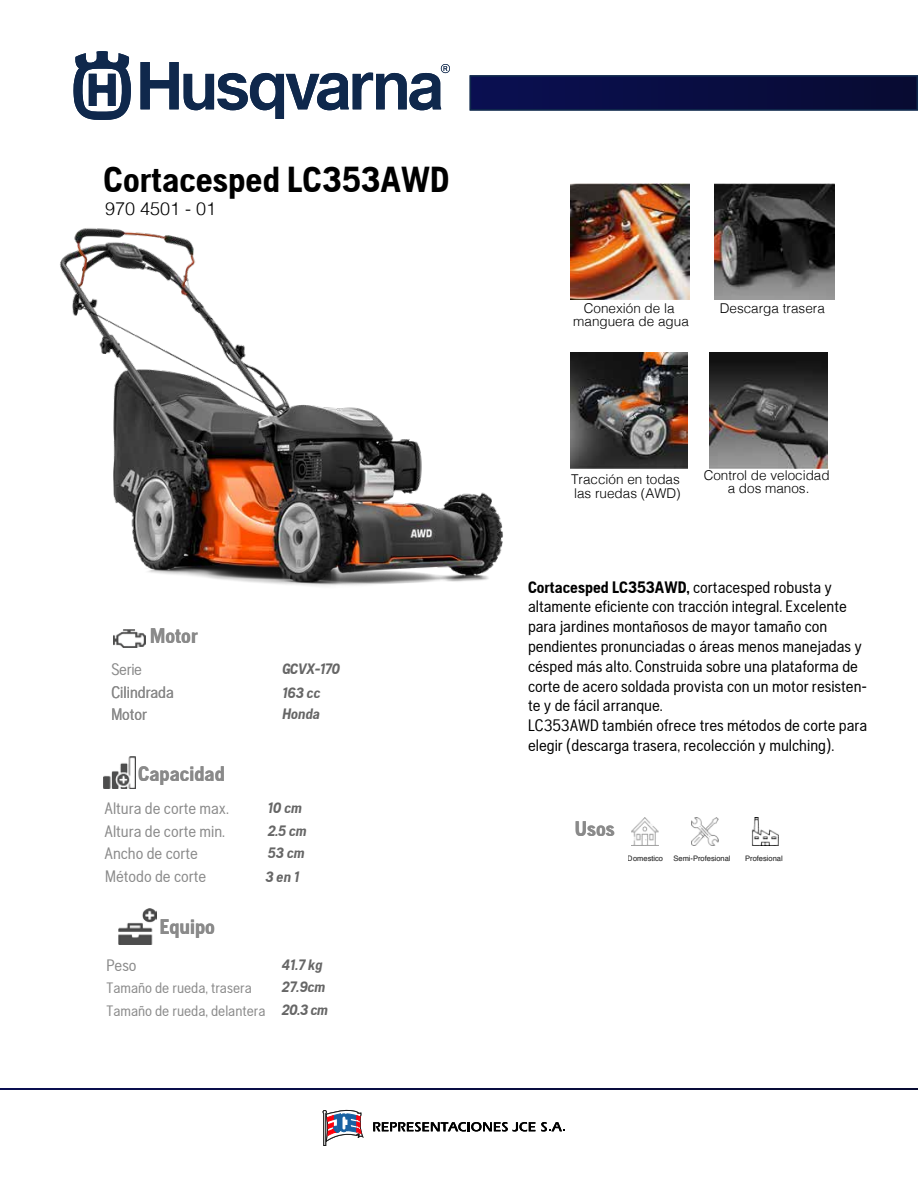
<style>
.page{position:relative;width:918px;height:1188px;background:#fff}
.page>*{position:absolute;margin:0;border:0;box-sizing:border-box;transform-origin:0 0}
.t1{font:700 36px "Husqvarna Gothic";color:#000}
.t2{font:700 21px "Husqvarna Gothic";color:#8a8a8a}
.t3{font:300 18px "Helvetica";color:#000}
.t4{font:16.5px/19.8px "Husqvarna Gothic";color:#000}
.t5{font:16.5px/22.5px "Husqvarna Gothic";color:#8a8a8a}
.t6{font:italic 700 15px/22.5px "Husqvarna Gothic";color:#666}
.t7{font:15px/22.5px "Husqvarna Gothic";color:#8a8a8a}
.t8{font:300 13.5px/13.5px "Helvetica";color:#000;text-align:center}
.t9{font:7.5px "Helvetica";color:#000}
.s1{font-weight:700}
</style>
<div class="page">
<img style="left:114px;top:629px;width:32px;height:19px">
<img style="left:103px;top:756px;width:32px;height:32px">
<img style="left:119px;top:909px;width:37px;height:36px">
<img style="left:631px;top:817px;width:28px;height:28px">
<img style="left:691px;top:817px;width:28px;height:28px">
<img style="left:752px;top:818px;width:27px;height:27px">
<svg style="left:73px;top:51px;width:58px;height:69px"></svg>
<svg style="left:141px;top:62px;width:309px;height:57px"></svg>
<svg style="left:373px;top:1122px;width:162px;height:10px"></svg>
<svg style="left:541px;top:1122px;width:24px;height:10px"></svg>
<svg style="left:323px;top:1109px;width:41px;height:37px"></svg>
<div style="left:470px;top:76px;width:447px;height:34px;background:linear-gradient(to right,#0a0f52,#080b32)"></div>
<div style="left:470px;top:75px;width:448px;height:36px;border:2px solid #0f284c"></div>
<svg style="left:0;top:1088px;width:918px;height:2px;background:#090d42"></svg>
<img style="left:571px;top:352px;width:117px;height:117px">
<img style="left:710px;top:352px;width:118px;height:116px">
<img style="left:571px;top:183px;width:119px;height:116px">
<img style="left:714px;top:183px;width:120px;height:116px">
<img style="left:60px;top:228px;width:443px;height:358px">
<h1 class="t1" style="left:104px;top:158px;width:347px">Cortacesped LC353AWD</h1>
<p class="t3" style="left:105px;top:193px;width:113px">970 4501 - 01</p>
<p class="t2" style="left:150px;top:623px;width:49px">Motor</p>
<p class="t5" style="left:111px;top:658px;width:32px">Serie</p>
<p class="t6" style="left:282px;top:657px;width:59px">GCVX-170</p>
<p class="t5" style="left:111px;top:680px;width:64px">Cilindrada<br>Motor</p>
<p class="t6" style="left:282px;top:681px;width:40px;line-height:21.5px">163 cc<br>Honda</p>
<p class="t2" style="left:138px;top:762px;width:88px">Capacidad</p>
<p class="t5" style="left:104px;top:797px;width:126px">Altura de corte max.<br>Altura de corte min.<br>Ancho de corte</p>
<p class="t6" style="left:267px;top:797px;width:40px">10 cm<br>2.5 cm<br>53 cm</p>
<p class="t5" style="left:105px;top:865px;width:103px">Método de corte</p>
<p class="t6" style="left:265px;top:865px;width:36px">3 en 1</p>
<p class="t2" style="left:160px;top:914px;width:57px">Equipo</p>
<p class="t5" style="left:106px;top:954px;width:32px">Peso</p>
<p class="t7" style="left:106px;top:977px;width:161px">Tamaño de rueda, trasera<br>Tamaño de rueda, delantera</p>
<p class="t6" style="left:281px;top:953px;width:48px">41.7 kg<br>27.9cm<br>20.3 cm</p>
<p class="t8" style="left:573px;top:300px;width:117px">Conexión de la manguera de agua</p>
<p class="t8" style="left:720px;top:301px;width:107px">Descarga trasera</p>
<p class="t8" style="left:571px;top:472px;width:111px;text-align:left">Tracción en todas las ruedas (AWD)</p>
<p class="t8" style="left:704px;top:467px;width:128px">Control de velocidad a dos manos.</p>
<p class="t4" style="left:528px;top:577px;width:341px"><span class="s1">Cortacesped LC353AWD,</span> cortacesped robusta y altamente eficiente con tracción integral. Excelente para jardines montañosos de mayor tamaño con pendientes pronunciadas o áreas menos manejadas y césped más alto. Construida sobre una plataforma de corte de acero soldada provista con un motor resisten&shy;te y de fácil arranque.<br>LC353AWD también ofrece tres métodos de corte para elegir (descarga trasera, recolección y mulching).</p>
<p class="t2" style="left:575px;top:817px;width:41px">Usos</p>
<p class="t9" style="left:628px;top:853px;width:37px">Domestico</p>
<p class="t9" style="left:674px;top:853px;width:59px">Semi-Profesional</p>
<p class="t9" style="left:745px;top:853px;width:39px">Profesional</p>
</div>
